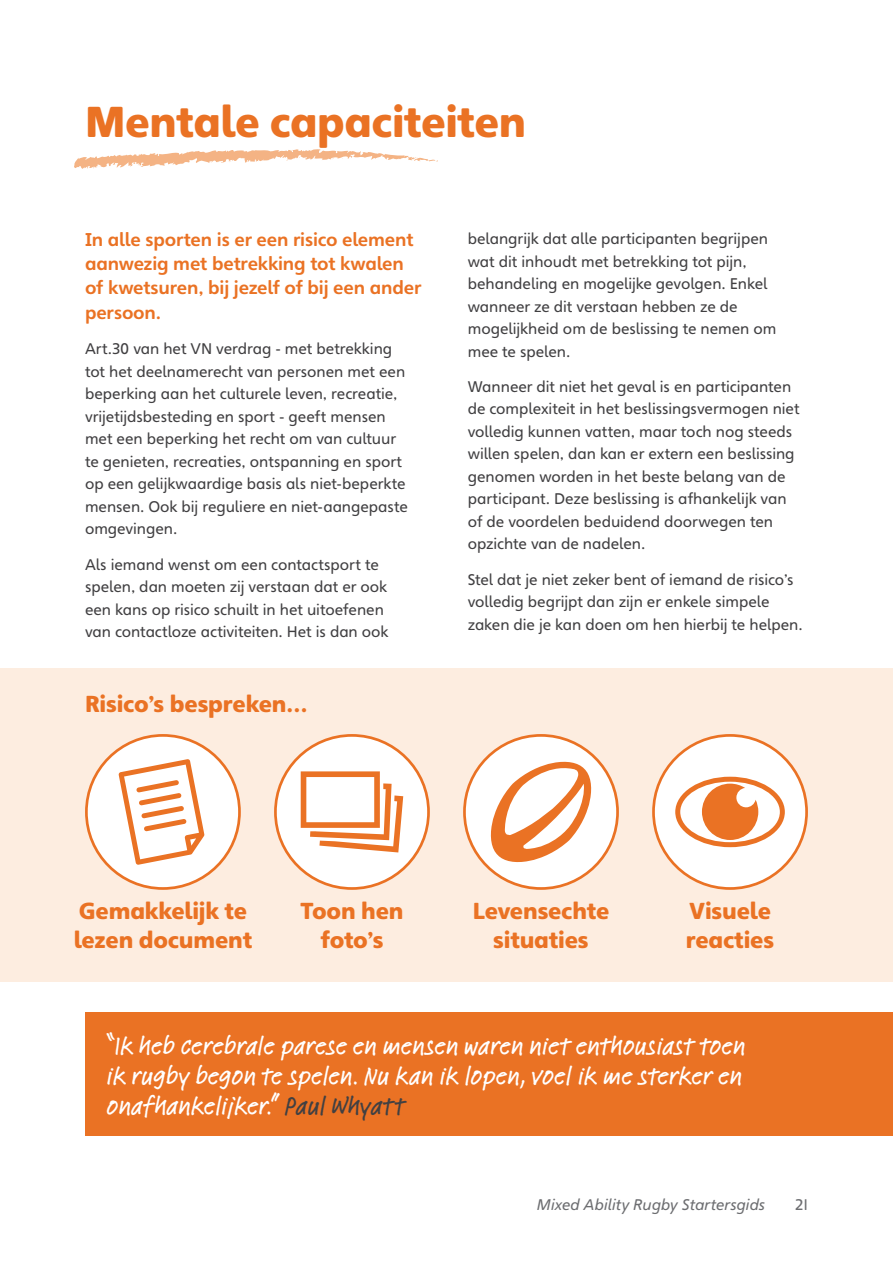
<style>
.page{position:relative;width:893px;height:1263px;background:#fff}
.page>*{position:absolute;margin:0;border:0;box-sizing:border-box;transform-origin:0 0}
.t1{font:900 42px "Heinemann";letter-spacing:-.01em;color:#ea7224}
.t2{font:500 27px/30px "Linotype Feltpen";letter-spacing:-.005em;color:#fff}
.t3{font:900 22.5px/28.5px "Heinemann";letter-spacing:-.01em;color:#ea7224}
.t4{font:700 18px/24.5px "Heinemann";letter-spacing:-.01em;color:#ea7224}
.t5{font:15px/22.5px "Heinemann";letter-spacing:-.005em;color:#414042}
.t6{font:italic 15px "Heinemann";color:#6d6e71}
.t7{font:15px "Heinemann";color:#6d6e71}
.s1{color:#414042}
</style>
<div class="page">
<div style="left:85px;top:1012px;width:808px;height:123px;background:#ea7224"></div>
<svg style="left:74px;top:149px;width:364px;height:20px"></svg>
<div style="left:0;top:668px;width:893px;height:314px;background:#fdede0"></div>
<div style="left:86px;top:735px;width:153px;height:153px;background:#fff;border-radius:50%"></div>
<div style="left:85px;top:734px;width:156px;height:156px;border:3px solid #ea7224;border-radius:50%"></div>
<div style="left:275px;top:735px;width:153px;height:153px;background:#fff;border-radius:50%"></div>
<div style="left:274px;top:734px;width:156px;height:156px;border:3px solid #ea7224;border-radius:50%"></div>
<div style="left:464px;top:735px;width:154px;height:153px;background:#fff;border-radius:50%"></div>
<div style="left:463px;top:734px;width:156px;height:156px;border:3px solid #ea7224;border-radius:50%"></div>
<div style="left:653px;top:735px;width:154px;height:153px;background:#fff;border-radius:50%"></div>
<div style="left:652px;top:734px;width:156px;height:156px;border:3px solid #ea7224;border-radius:50%"></div>
<svg style="left:301px;top:771px;width:102px;height:81px"></svg>
<svg style="left:675px;top:777px;width:110px;height:70px"></svg>
<svg style="left:118px;top:759px;width:86px;height:106px"></svg>
<svg style="left:485px;top:756px;width:112px;height:112px"></svg>
<h1 class="t1" style="left:85px;top:95px;width:443px">Mentale capaciteiten</h1>
<p class="t4" style="left:85px;top:227px;width:338px">In alle sporten is er een risico element aanwezig met betrekking tot kwalen of kwetsuren, bij jezelf of bij een ander persoon.</p>
<p class="t5" style="left:85px;top:338px;width:324px">Art.30 van het VN verdrag - met betrekking tot het deelnamerecht van personen met een beperking aan het culturele leven, recreatie, vrijetijdsbesteding en sport - geeft mensen met een beperking het recht om van cultuur te genieten, recreaties, ontspanning en sport op een gelijkwaardige basis als niet-beperkte mensen. Ook bij reguliere en niet-aangepaste omgevingen.</p>
<p class="t5" style="left:85px;top:553px;width:305px">Als iemand wenst om een contactsport te spelen, dan moeten zij verstaan dat er ook een kans op risico schuilt in het uitoefenen van contactloze activiteiten. Het is dan ook</p>
<h3 class="t3" style="left:85px;top:690px;width:224px">Risico’s bespreken…</h3>
<p class="t5" style="left:468px;top:228px;width:310px">belangrijk dat alle participanten begrijpen wat dit inhoudt met betrekking tot pijn, behandeling en mogelijke gevolgen. Enkel wanneer ze dit verstaan hebben ze de mogelijkheid om de beslissing te nemen om mee te spelen.</p>
<p class="t5" style="left:468px;top:375px;width:333px">Wanneer dit niet het geval is en participanten de complexiteit in het beslissingsvermogen niet volledig kunnen vatten, maar toch nog steeds willen spelen, dan kan er extern een beslissing genomen worden in het beste belang van de participant. Deze beslissing is afhankelijk van of de voordelen beduidend doorwegen ten opzichte van de nadelen.</p>
<p class="t5" style="left:468px;top:568px;width:336px">Stel dat je niet zeker bent of iemand de risico’s volledig begrijpt dan zijn er enkele simpele zaken die je kan doen om hen hierbij te helpen.</p>
<h3 class="t3" style="left:74px;top:897px;width:180px">Gemakkelijk te lezen document</h3>
<h3 class="t3" style="left:300px;top:897px;width:105px;text-align:center">Toon hen foto’s</h3>
<h3 class="t3" style="left:473px;top:897px;width:138px;text-align:center">Levensechte situaties</h3>
<h3 class="t3" style="left:686px;top:897px;width:90px">Visuele reacties</h3>
<h2 class="t2" style="left:106px;top:1029px;width:641px">“Ik heb cerebrale parese en mensen waren niet enthousiast toen ik rugby begon te spelen. Nu kan ik lopen, voel ik me sterker en onafhankelijker.” <span class="s1">Paul Whyatt</span></h2>
<p class="t6" style="left:537px;top:1195px;width:230px">Mixed Ability Rugby Startersgids</p>
<p class="t7" style="left:795px;top:1195px;width:14px">21</p>
</div>
